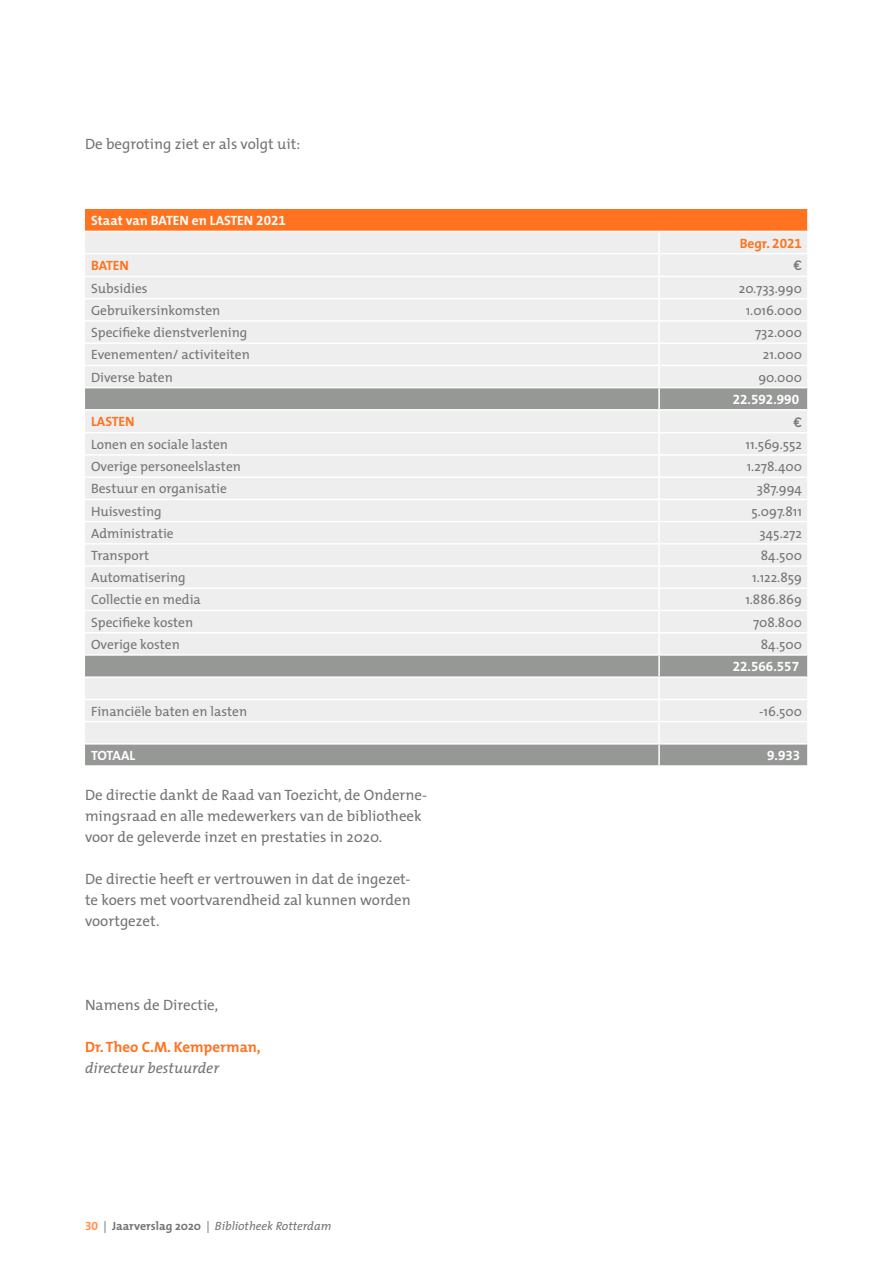
<style>
.page{position:relative;width:893px;height:1263px;background:#fff}
.page>*{position:absolute;margin:0;border:0;box-sizing:border-box;transform-origin:0 0}
.t1{font:15px/21px "The Mix";color:#737673}
.t2{font:700 15px "The Mix";color:#ff7320}
.t3{font:italic 15px "The Mix";color:#737673}
.t4{font:13.5px "The Mix";color:#737673}
.t5{font:700 13.5px "The Mix";color:#fff}
.t6{font:13.5px "The Mix Bold Expert";color:#fff}
.t7{font:700 13.5px "The Mix";color:#ff7320}
.t8{font:600 13.5px "Rubrik Edge New";color:#737673}
.t9{font:italic 12px "The Mix";color:#737673}
.s1{font-family:"The Mix Bold Expert";font-weight:400}
.s2{font-family:"The Mix Bold Expert";font-style:normal;color:#ff8f4d}
.s3{font-style:normal}
.s4{font-weight:700;font-style:normal}
</style>
<div class="page">
<div style="left:85px;top:209px;width:723px;height:22px;background:#ff7320"></div>
<div style="left:85px;top:232px;width:722px;height:155px;background:#edeeed"></div>
<svg style="left:85px;top:388px;width:722px;height:377px;background:#dedfde"></svg>
<hr style="left:659px;top:253px;width:150px;height:1px;background:#fff">
<hr style="left:659px;top:276px;width:150px;height:1px;background:#fff">
<hr style="left:659px;top:298px;width:150px;height:1px;background:#fff">
<hr style="left:659px;top:320px;width:150px;height:2px;background:#fff">
<hr style="left:659px;top:342px;width:150px;height:2px;background:#fff">
<hr style="left:659px;top:365px;width:150px;height:1px;background:#fff">
<hr style="left:659px;top:432px;width:150px;height:1px;background:#fff">
<hr style="left:659px;top:454px;width:150px;height:2px;background:#fff">
<hr style="left:659px;top:476px;width:150px;height:2px;background:#fff">
<hr style="left:659px;top:499px;width:150px;height:1px;background:#fff">
<hr style="left:659px;top:521px;width:150px;height:1px;background:#fff">
<hr style="left:659px;top:543px;width:150px;height:2px;background:#fff">
<hr style="left:659px;top:565px;width:150px;height:2px;background:#fff">
<hr style="left:659px;top:587px;width:150px;height:2px;background:#fff">
<hr style="left:659px;top:610px;width:150px;height:1px;background:#fff">
<hr style="left:659px;top:632px;width:150px;height:1px;background:#fff">
<hr style="left:659px;top:699px;width:150px;height:1px;background:#fff">
<hr style="left:659px;top:721px;width:150px;height:1px;background:#fff">
<hr style="left:807px;top:209px;width:2px;height:22px;background:#fff">
<hr style="left:659px;top:409px;width:150px;height:2px;background:#fff">
<hr style="left:659px;top:654px;width:150px;height:2px;background:#fff">
<hr style="left:659px;top:676px;width:150px;height:2px;background:#fff">
<hr style="left:659px;top:743px;width:150px;height:2px;background:#fff">
<hr style="left:658px;top:232px;width:2px;height:21px;background:#fff">
<hr style="left:85px;top:253px;width:574px;height:1px;background:#fff">
<hr style="left:658px;top:254px;width:2px;height:22px;background:#fff">
<hr style="left:85px;top:276px;width:574px;height:1px;background:#fff">
<hr style="left:658px;top:277px;width:2px;height:21px;background:#fff">
<hr style="left:85px;top:298px;width:574px;height:1px;background:#fff">
<hr style="left:658px;top:299px;width:2px;height:21px;background:#fff">
<hr style="left:85px;top:320px;width:574px;height:2px;background:#fff">
<hr style="left:658px;top:322px;width:2px;height:20px;background:#fff">
<hr style="left:85px;top:342px;width:574px;height:2px;background:#fff">
<hr style="left:658px;top:344px;width:2px;height:21px;background:#fff">
<hr style="left:85px;top:365px;width:574px;height:1px;background:#fff">
<hr style="left:658px;top:366px;width:2px;height:21px;background:#fff">
<hr style="left:658px;top:388px;width:2px;height:21px;background:#fff">
<hr style="left:85px;top:409px;width:574px;height:2px;background:#fff">
<hr style="left:658px;top:411px;width:2px;height:21px;background:#fff">
<hr style="left:85px;top:432px;width:574px;height:1px;background:#fff">
<hr style="left:658px;top:433px;width:2px;height:21px;background:#fff">
<hr style="left:85px;top:454px;width:574px;height:2px;background:#fff">
<hr style="left:658px;top:456px;width:2px;height:20px;background:#fff">
<hr style="left:85px;top:476px;width:574px;height:2px;background:#fff">
<hr style="left:658px;top:478px;width:2px;height:21px;background:#fff">
<hr style="left:85px;top:499px;width:574px;height:1px;background:#fff">
<hr style="left:658px;top:500px;width:2px;height:21px;background:#fff">
<hr style="left:85px;top:521px;width:574px;height:1px;background:#fff">
<hr style="left:658px;top:522px;width:2px;height:21px;background:#fff">
<hr style="left:85px;top:543px;width:574px;height:2px;background:#fff">
<hr style="left:658px;top:545px;width:2px;height:20px;background:#fff">
<hr style="left:85px;top:565px;width:574px;height:2px;background:#fff">
<hr style="left:658px;top:567px;width:2px;height:20px;background:#fff">
<hr style="left:85px;top:587px;width:574px;height:2px;background:#fff">
<hr style="left:658px;top:589px;width:2px;height:21px;background:#fff">
<hr style="left:85px;top:610px;width:574px;height:1px;background:#fff">
<hr style="left:658px;top:611px;width:2px;height:21px;background:#fff">
<hr style="left:85px;top:632px;width:574px;height:1px;background:#fff">
<hr style="left:658px;top:633px;width:2px;height:21px;background:#fff">
<hr style="left:85px;top:654px;width:574px;height:2px;background:#fff">
<hr style="left:658px;top:656px;width:2px;height:20px;background:#fff">
<hr style="left:85px;top:676px;width:574px;height:2px;background:#fff">
<hr style="left:658px;top:678px;width:2px;height:21px;background:#fff">
<hr style="left:85px;top:699px;width:574px;height:1px;background:#fff">
<hr style="left:658px;top:700px;width:2px;height:21px;background:#fff">
<hr style="left:85px;top:721px;width:574px;height:1px;background:#fff">
<hr style="left:658px;top:722px;width:2px;height:21px;background:#fff">
<hr style="left:85px;top:743px;width:574px;height:2px;background:#fff">
<hr style="left:658px;top:745px;width:2px;height:20px;background:#fff">
<p class="t1" style="left:85px;top:132px;width:217px">De begroting ziet er als volgt uit:</p>
<p class="t5" style="left:91px;top:210px;width:196px">Staat van BATEN en LASTEN <span class="s1">2021</span></p>
<p class="t7" style="left:740px;top:232px;width:64px">Begr. <span class="s1">2021</span></p>
<p class="t7" style="left:91px;top:254px;width:39px">BATEN</p>
<p class="t8" style="left:793px;top:257px;width:10px">€</p>
<p class="t4" style="left:91px;top:277px;width:58px">Subsidies</p>
<p class="t4" style="left:739px;top:277px;width:65px">20.733.990</p>
<p class="t4" style="left:91px;top:299px;width:131px">Gebruikersinkomsten</p>
<p class="t4" style="left:746px;top:299px;width:58px">1.016.000</p>
<p class="t4" style="left:91px;top:321px;width:158px">Specifieke dienstverlening</p>
<p class="t4" style="left:755px;top:321px;width:48px">732.000</p>
<p class="t4" style="left:91px;top:344px;width:160px">Evenementen/ activiteiten</p>
<p class="t4" style="left:763px;top:344px;width:40px">21.000</p>
<p class="t4" style="left:91px;top:366px;width:83px">Diverse baten</p>
<p class="t4" style="left:758px;top:366px;width:45px">90.000</p>
<p class="t6" style="left:733px;top:388px;width:68px">22.592.990</p>
<p class="t7" style="left:91px;top:410px;width:45px">LASTEN</p>
<p class="t8" style="left:793px;top:414px;width:10px">€</p>
<p class="t4" style="left:91px;top:433px;width:139px">Lonen en sociale lasten</p>
<p class="t4" style="left:746px;top:433px;width:58px">11.569.552</p>
<p class="t4" style="left:91px;top:455px;width:151px">Overige personeelslasten</p>
<p class="t4" style="left:747px;top:455px;width:57px">1.278.400</p>
<p class="t4" style="left:91px;top:477px;width:137px">Bestuur en organisatie</p>
<p class="t4" style="left:757px;top:477px;width:47px">387.994</p>
<p class="t4" style="left:91px;top:500px;width:72px">Huisvesting</p>
<p class="t4" style="left:751px;top:500px;width:52px">5.097.811</p>
<p class="t4" style="left:91px;top:522px;width:84px">Administratie</p>
<p class="t4" style="left:760px;top:522px;width:44px">345.272</p>
<p class="t4" style="left:91px;top:544px;width:60px">Transport</p>
<p class="t4" style="left:761px;top:544px;width:43px">84.500</p>
<p class="t4" style="left:91px;top:566px;width:96px">Automatisering</p>
<p class="t4" style="left:752px;top:566px;width:51px">1.122.859</p>
<p class="t4" style="left:91px;top:589px;width:111px">Collectie en media</p>
<p class="t4" style="left:745px;top:589px;width:58px">1.886.869</p>
<p class="t4" style="left:91px;top:611px;width:104px">Specifieke kosten</p>
<p class="t4" style="left:753px;top:611px;width:50px">708.800</p>
<p class="t4" style="left:91px;top:633px;width:90px">Overige kosten</p>
<p class="t4" style="left:761px;top:633px;width:43px">84.500</p>
<p class="t6" style="left:733px;top:655px;width:68px">22.566.557</p>
<p class="t4" style="left:91px;top:700px;width:158px">Financiële baten en lasten</p>
<p class="t4" style="left:759px;top:700px;width:44px">-16.500</p>
<p class="t5" style="left:91px;top:744px;width:46px">TOTAAL</p>
<p class="t6" style="left:767px;top:744px;width:35px">9.933</p>
<p class="t1" style="left:85px;top:783px;width:343px">De directie dankt de Raad van Toezicht, de Onderne&shy;mingsraad en alle medewerkers van de bibliotheek voor de geleverde inzet en prestaties in 2020.</p>
<p class="t1" style="left:85px;top:867px;width:327px;text-align:justify">De directie heeft er vertrouwen in dat de ingezet&shy;te koers met voortvarendheid zal kunnen worden voortgezet.</p>
<p class="t1" style="left:85px;top:993px;width:135px">Namens de Directie,</p>
<p class="t2" style="left:85px;top:1034px;width:177px">Dr. Theo C.M. Kemperman,</p>
<p class="t3" style="left:85px;top:1055px;width:136px">directeur bestuurder</p>
<p class="t9" style="left:85px;top:1216px;width:248px"><span class="s2">30</span> <span class="s3">|</span> <span class="s4">Jaarverslag 2020</span> <span class="s3">|</span> Bibliotheek Rotterdam</p>
</div>
